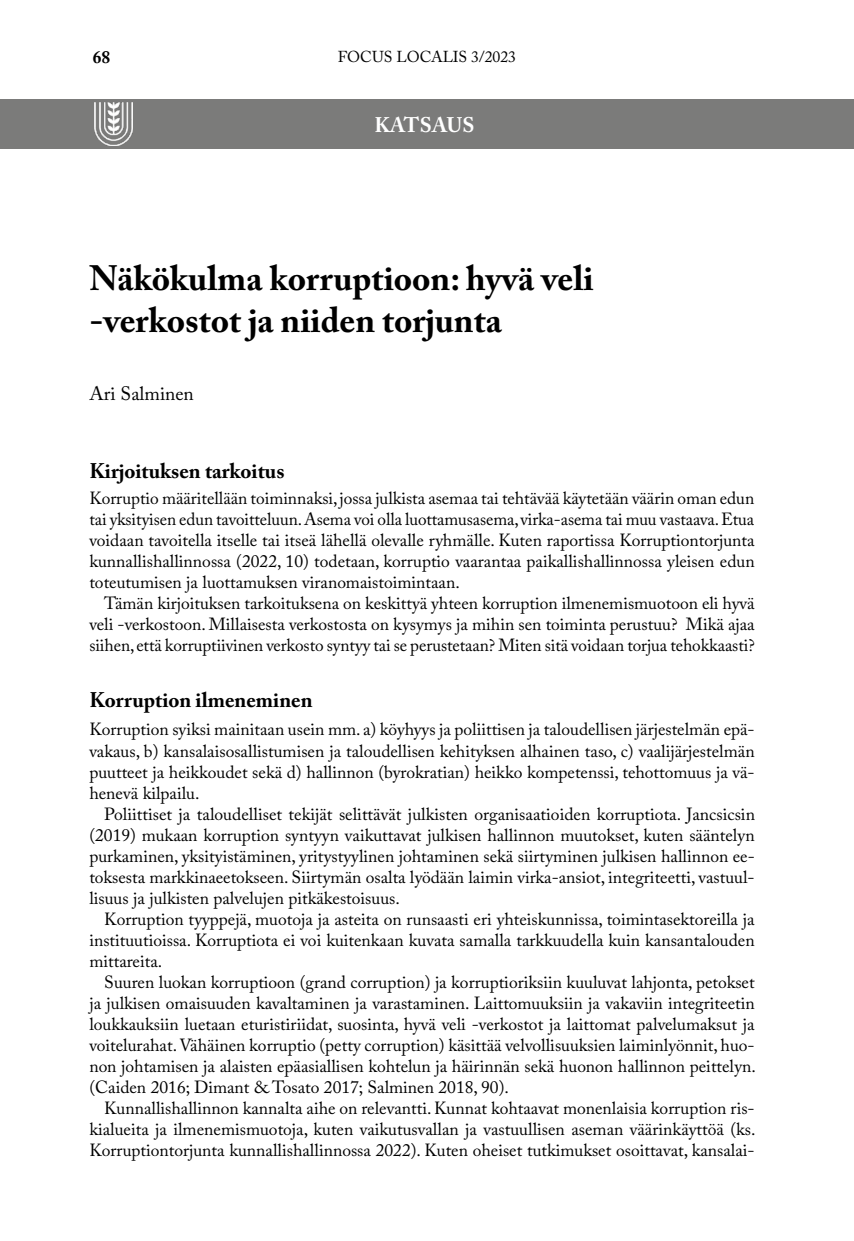
<style>
.page{position:relative;width:854px;height:1241px;background:#fff}
.page>*{position:absolute;margin:0;border:0;box-sizing:border-box;transform-origin:0 0}
.t1{font:700 35px/42px "Adobe Caslon Pro";color:#000}
.t2{font:700 21px "Adobe Caslon Pro";color:#000}
.t3{font:700 21px "Adobe Caslon Pro";letter-spacing:.01em;color:#fff}
.t4{font:19.25px "Adobe Caslon Pro";color:#000}
.t5{font:17.5px/21px "Adobe Caslon Pro";color:#000;text-align:justify}
.t6{font:700 17.5px "Adobe Caslon Pro";color:#000}
.t7{font:15.75px "Adobe Caslon Pro";color:#000}
</style>
<div class="page">
<div style="left:0;top:99px;width:853px;height:50px;background:#7b7b7a"></div>
<img style="left:94px;top:103px;width:38px;height:42px">
<p class="t6" style="left:93px;top:47px;width:19px">68</p>
<p class="t7" style="left:337px;top:47px;width:180px">FOCUS LOCALIS 3/2023</p>
<p class="t3" style="left:374px;top:112px;width:101px">KATSAUS</p>
<h1 class="t1" style="left:89px;top:257px;width:505px">Näkökulma korruptioon: hyvä veli -verkostot ja niiden torjunta</h1>
<p class="t4" style="left:89px;top:382px;width:106px">Ari Salminen</p>
<p class="t2" style="left:89px;top:459px;width:197px">Kirjoituksen tarkoitus</p>
<p class="t5" style="left:89px;top:487px;width:666px">Korruptio määritellään toiminnaksi, jossa julkista asemaa tai tehtävää käytetään väärin oman edun tai yksityisen edun tavoitteluun. Asema voi olla luottamusasema, virka-asema tai muu vastaava. Etua voidaan tavoitella itselle tai itseä lähellä olevalle ryhmälle. Kuten raportissa Korruptiontorjunta kunnallishallinnossa (2022, 10) todetaan, korruptio vaarantaa paikallishallinnossa yleisen edun toteutumisen ja luottamuksen viranomaistoimintaan.</p>
<p class="t5" style="left:89px;top:592px;width:666px;text-indent:15px">Tämän kirjoituksen tarkoituksena on keskittyä yhteen korruption ilmenemismuotoon eli hyvä veli -verkostoon. Millaisesta verkostosta on kysymys ja mihin sen toiminta perustuu? Mikä ajaa siihen, että korruptiivinen verkosto syntyy tai se perustetaan? Miten sitä voidaan torjua tehokkaasti?</p>
<p class="t2" style="left:89px;top:687px;width:225px">Korruption ilmeneminen</p>
<p class="t5" style="left:89px;top:718px;width:666px">Korruption syiksi mainitaan usein mm. a) köyhyys ja poliittisen ja taloudellisen järjestelmän epä&shy;vakaus, b) kansalaisosallistumisen ja taloudellisen kehityksen alhainen taso, c) vaalijärjestelmän puutteet ja heikkoudet sekä d) hallinnon (byrokratian) heikko kompetenssi, tehottomuus ja vä&shy;henevä kilpailu.</p>
<p class="t5" style="left:89px;top:802px;width:667px;text-indent:15px">Poliittiset ja taloudelliset tekijät selittävät julkisten organisaatioiden korruptiota. Jancsicsin (2019) mukaan korruption syntyyn vaikuttavat julkisen hallinnon muutokset, kuten sääntelyn purkaminen, yksityistäminen, yritystyylinen johtaminen sekä siirtyminen julkisen hallinnon ee&shy;toksesta markkinaeetokseen. Siirtymän osalta lyödään laimin virka-ansiot, integriteetti, vastuul&shy;lisuus ja julkisten palvelujen pitkäkestoisuus.</p>
<p class="t5" style="left:89px;top:907px;width:666px;text-indent:15px">Korruption tyyppejä, muotoja ja asteita on runsaasti eri yhteiskunnissa, toimintasektoreilla ja instituutioissa. Korruptiota ei voi kuitenkaan kuvata samalla tarkkuudella kuin kansantalouden mittareita.</p>
<p class="t5" style="left:89px;top:970px;width:667px;text-indent:15px">Suuren luokan korruptioon (grand corruption) ja korruptioriksiin kuuluvat lahjonta, petokset ja julkisen omaisuuden kavaltaminen ja varastaminen. Laittomuuksiin ja vakaviin integriteetin loukkauksiin luetaan eturistiriidat, suosinta, hyvä veli -verkostot ja laittomat palvelumaksut ja voitelurahat. Vähäinen korruptio (petty corruption) käsittää velvollisuuksien laiminlyönnit, huo&shy;non johtamisen ja alaisten epäasiallisen kohtelun ja häirinnän sekä huonon hallinnon peittelyn. (Caiden 2016; Dimant &amp; Tosato 2017; Salminen 2018, 90).</p>
<p class="t5" style="left:89px;top:1096px;width:667px;text-indent:15px">Kunnallishallinnon kannalta aihe on relevantti. Kunnat kohtaavat monenlaisia korruption ris&shy;kialueita ja ilmenemismuotoja, kuten vaikutusvallan ja vastuullisen aseman väärinkäyttöä (ks.<br>Korruptiontorjunta kunnallishallinnossa 2022). Kuten oheiset tutkimukset osoittavat, kansalai-</p>
</div>
